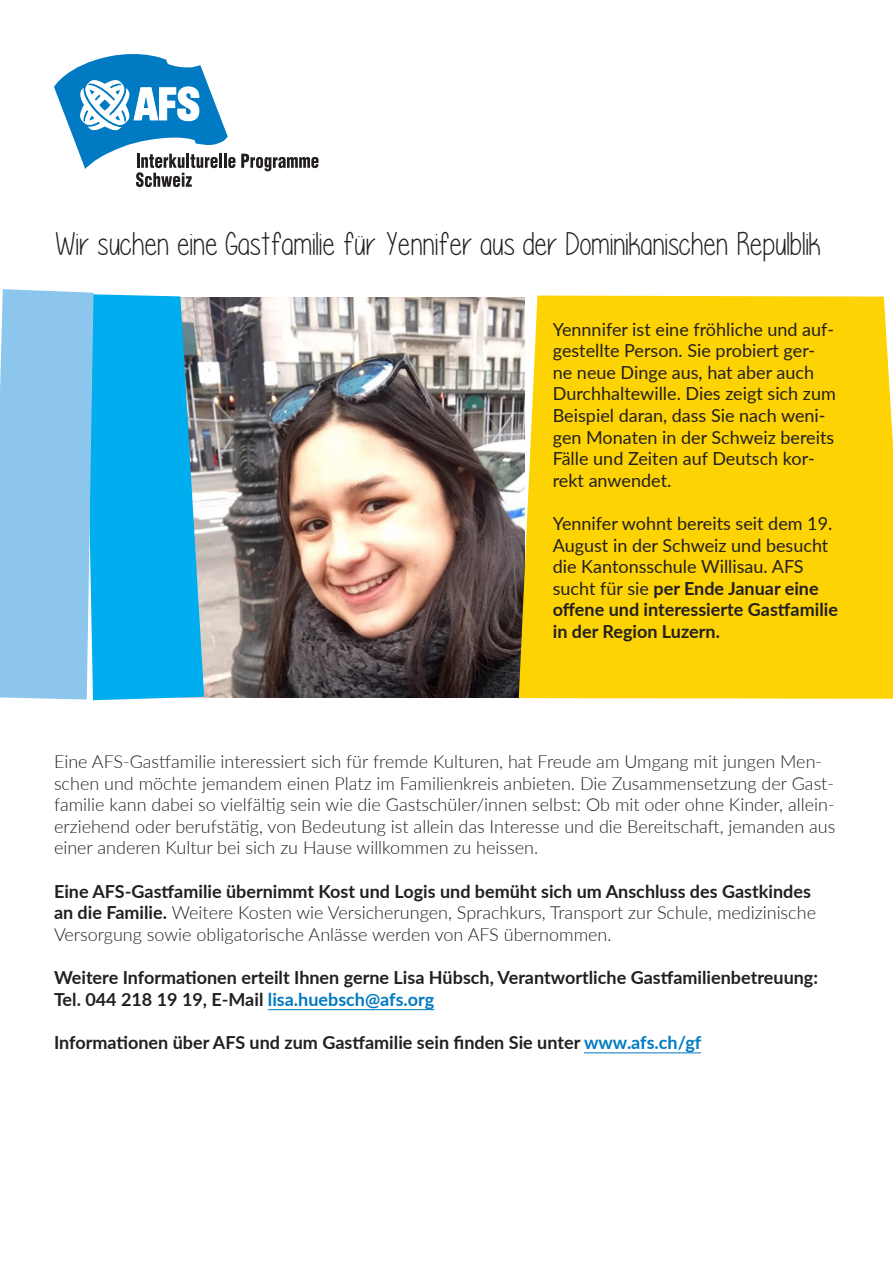
<style>
.page{position:relative;width:893px;height:1263px;background:#fff}
.page>*{position:absolute;margin:0;border:0;box-sizing:border-box;transform-origin:0 0}
.t1{font:33px "Please write me a song";color:#231f20}
.t2{font:300 18px/21.6px "Lato";color:#231f20}
.t3{font:18px/21.6px "Lato";color:#231f20}
.t4{font:700 18px/21.6px "Lato";color:#231f20}
.s1{font-weight:700}
.s2{color:#007ac2}
</style>
<div class="page">
<img style="left:204px;top:298px;width:315px;height:399px">
<div style="left:519px;top:296px;width:374px;height:403px;background:#fed304"></div>
<svg style="left:85px;top:294px;width:119px;height:406px;background:#0badea"></svg>
<div style="left:0;top:289px;width:94px;height:410px;background:#8cc6ec"></div>
<svg style="left:54px;top:54px;width:265px;height:133px"></svg>
<hr style="left:268px;top:1009px;width:166px;height:1px;background:#007ac2">
<hr style="left:584px;top:1052px;width:117px;height:1px;background:#007ac2">
<p class="t1" style="left:54px;top:227px;width:769px">Wir suchen eine Gastfamilie für Yennifer aus der Dominikanischen Repulblik</p>
<p class="t3" style="left:553px;top:317px;width:285px">Yennnifer ist eine fröhliche und auf&shy;gestellte Person. Sie probiert ger&shy;ne neue Dinge aus, hat aber auch<br>Durchhaltewille. Dies zeigt sich zum<br>Beispiel daran, dass Sie nach weni&shy;gen Monaten in der Schweiz bereits<br>Fälle und Zeiten auf Deutsch kor&shy;rekt anwendet.</p>
<p class="t3" style="left:553px;top:512px;width:287px">Yennifer wohnt bereits seit dem 19.<br>August in der Schweiz und besucht die Kantonsschule Willisau. AFS sucht für sie <span class="s1">per Ende Januar eine offene und interessierte Gastfamilie in der Region Luzern.</span></p>
<p class="t2" style="left:54px;top:750px;width:783px">Eine AFS-Gastfamilie interessiert sich für fremde Kulturen, hat Freude am Umgang mit jungen Men&shy;schen und möchte jemandem einen Platz im Familienkreis anbieten. Die Zusammensetzung der Gast&shy;familie kann dabei so vielfältig sein wie die Gastschüler/innen selbst: Ob mit oder ohne Kinder, allein&shy;erziehend oder berufstätig, von Bedeutung ist allein das Interesse und die Bereitschaft, jemanden aus einer anderen Kultur bei sich zu Hause willkommen zu heissen.</p>
<p class="t2" style="left:54px;top:879px;width:763px"><span class="s1">Eine AFS-Gastfamilie übernimmt Kost und Logis und bemüht sich um Anschluss des Gastkindes an die Familie.</span> Weitere Kosten wie Versicherungen, Sprachkurs, Transport zur Schule, medizinische<br>Versorgung sowie obligatorische Anlässe werden von AFS übernommen.</p>
<p class="t4" style="left:54px;top:966px;width:766px">Weitere Informationen erteilt Ihnen gerne Lisa Hübsch, Verantwortliche Gastfamilienbetreuung:<br>Tel. 044 218 19 19, E-Mail <span class="s2">lisa.huebsch@afs.org</span></p>
<p class="t4" style="left:54px;top:1030px;width:649px">Informationen über AFS und zum Gastfamilie sein finden Sie unter <span class="s2">www.afs.ch/gf</span></p>
</div>
